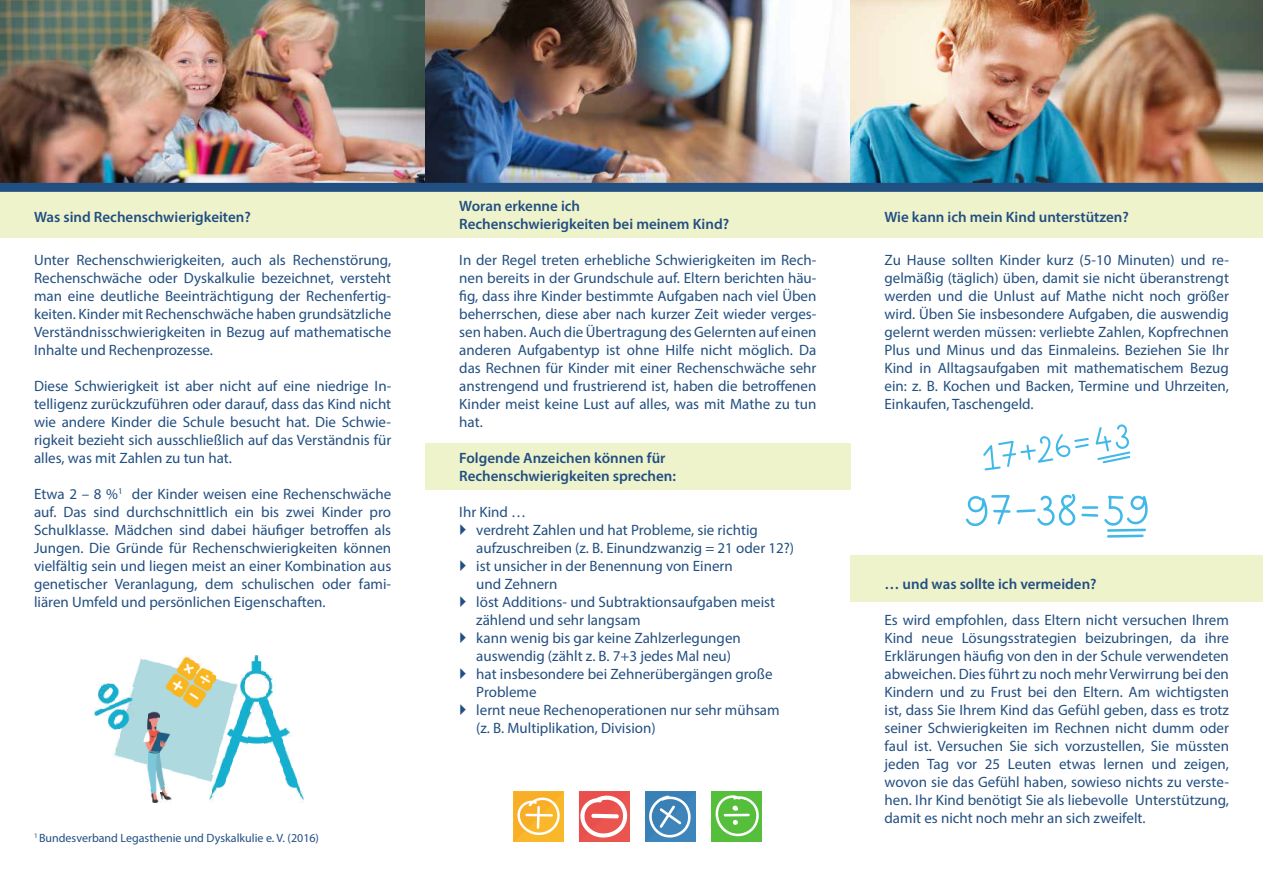
<style>
.page{position:relative;width:1263px;height:893px;background:#fff}
.page>*{position:absolute;margin:0;border:0;box-sizing:border-box;transform-origin:0 0}
.t1{font:15px/18px "Myriad Pro";color:#224f81;text-align:justify}
.t2{font:600 15px/18px "Myriad Pro";color:#224f81}
.t3{font:12px "Myriad Pro";color:#224f81}
</style>
<div class="page">
<div style="left:425px;top:443px;width:426px;height:47px;background:#eff3cc"></div>
<div style="left:850px;top:555px;width:413px;height:46px;background:#eff3cc"></div>
<div style="left:0;top:187px;width:1263px;height:51px;background:#eff3cc"></div>
<img style="left:0;top:0;width:1263px;height:183px">
<div style="left:0;top:183px;width:1263px;height:9px;background:#224f81"></div>
<img style="left:150px;top:661px;width:8px;height:141px">
<img style="left:157px;top:799px;width:14px;height:3px">
<img style="left:209px;top:788px;width:4px;height:13px">
<img style="left:299px;top:788px;width:4px;height:14px">
<img style="left:161px;top:785px;width:7px;height:14px">
<img style="left:213px;top:778px;width:4px;height:17px">
<img style="left:296px;top:778px;width:4px;height:17px">
<img style="left:157px;top:663px;width:4px;height:129px">
<img style="left:147px;top:659px;width:4px;height:129px">
<img style="left:216px;top:767px;width:11px;height:21px">
<img style="left:286px;top:767px;width:10px;height:21px">
<img style="left:161px;top:663px;width:3px;height:122px">
<img style="left:196px;top:670px;width:17px;height:111px">
<img style="left:227px;top:742px;width:3px;height:35px">
<img style="left:185px;top:670px;width:11px;height:108px">
<img style="left:282px;top:726px;width:4px;height:52px">
<img style="left:171px;top:666px;width:14px;height:108px">
<img style="left:213px;top:673px;width:4px;height:101px">
<img style="left:164px;top:664px;width:7px;height:107px">
<img style="left:230px;top:728px;width:4px;height:41px">
<img style="left:279px;top:729px;width:3px;height:38px">
<img style="left:133px;top:673px;width:14px;height:91px">
<img style="left:119px;top:733px;width:14px;height:27px">
<img style="left:216px;top:676px;width:4px;height:84px">
<img style="left:234px;top:722px;width:3px;height:36px">
<img style="left:275px;top:718px;width:4px;height:40px">
<svg style="left:112px;top:750px;width:7px;height:7px"></svg>
<svg style="left:220px;top:750px;width:7px;height:17px"></svg>
<svg style="left:286px;top:750px;width:7px;height:17px"></svg>
<img style="left:116px;top:738px;width:3px;height:12px">
<img style="left:220px;top:680px;width:3px;height:67px">
<img style="left:237px;top:711px;width:4px;height:39px">
<img style="left:272px;top:709px;width:3px;height:39px">
<img style="left:247px;top:736px;width:18px;height:8px">
<img style="left:241px;top:701px;width:7px;height:42px">
<svg style="left:265px;top:736px;width:7px;height:7px"></svg>
<img style="left:223px;top:681px;width:7px;height:55px">
<img style="left:269px;top:703px;width:3px;height:33px">
<img style="left:265px;top:691px;width:4px;height:39px">
<svg style="left:286px;top:727px;width:6px;height:9px"></svg>
<img style="left:247px;top:694px;width:4px;height:28px">
<img style="left:261px;top:694px;width:4px;height:26px">
<img style="left:95px;top:708px;width:7px;height:7px">
<img style="left:230px;top:683px;width:4px;height:27px">
<img style="left:251px;top:696px;width:4px;height:14px">
<img style="left:258px;top:697px;width:4px;height:15px">
<img style="left:98px;top:684px;width:4px;height:20px">
<svg style="left:254px;top:697px;width:4px;height:8px"></svg>
<img style="left:244px;top:673px;width:4px;height:28px">
<img style="left:234px;top:683px;width:3px;height:13px">
<img style="left:241px;top:675px;width:3px;height:22px">
<img style="left:268px;top:675px;width:4px;height:23px">
<svg style="left:272px;top:682px;width:2px;height:9px"></svg>
<svg style="left:102px;top:683px;width:31px;height:50px"></svg>
<img style="left:265px;top:671px;width:4px;height:13px">
<svg style="left:247px;top:669px;width:4px;height:11px"></svg>
<img style="left:251px;top:659px;width:11px;height:16px">
<svg style="left:261px;top:669px;width:4px;height:8px"></svg>
<img style="left:136px;top:659px;width:11px;height:14px">
<svg style="left:178px;top:656px;width:31px;height:14px"></svg>
<svg style="left:254px;top:656px;width:6px;height:3px"></svg>
<svg style="left:514px;top:792px;width:50px;height:50px;background:#f9bf4c"></svg>
<svg style="left:579px;top:792px;width:51px;height:50px"></svg>
<svg style="left:645px;top:792px;width:51px;height:50px;background:#5d98c4"></svg>
<svg style="left:712px;top:792px;width:50px;height:50px;background:#72c95c"></svg>
<svg style="left:983px;top:434px;width:106px;height:37px"></svg>
<svg style="left:1095px;top:424px;width:36px;height:39px"></svg>
<svg style="left:965px;top:493px;width:183px;height:45px"></svg>
<p class="t2" style="left:34px;top:207px;width:218px">Was sind Rechenschwierigkeiten?</p>
<p class="t1" style="left:34px;top:251px;width:359px">Unter Rechenschwierigkeiten, auch als Rechenstörung, Rechenschwäche oder Dyskalkulie bezeichnet, versteht man eine deutliche Beeinträchtigung der Rechenfertig&shy;keiten. Kinder mit Rechenschwäche haben grundsätzliche Verständnisschwierigkeiten in Bezug auf mathematische Inhalte und Rechenprozesse.</p>
<p class="t1" style="left:34px;top:377px;width:359px">Diese Schwierigkeit ist aber nicht auf eine niedrige In&shy;telligenz zurückzuführen oder darauf, dass das Kind nicht wie andere Kinder die Schule besucht hat. Die Schwie&shy;rigkeit bezieht sich ausschließlich auf das Verständnis für alles, was mit Zahlen zu tun hat.</p>
<p class="t1" style="left:34px;top:485px;width:359px">Etwa 2 – 8 %<sup>1</sup> der Kinder weisen eine Rechenschwäche auf. Das sind durchschnittlich ein bis zwei Kinder pro Schulklasse. Mädchen sind dabei häufiger betroffen als Jungen. Die Gründe für Rechenschwierigkeiten können vielfältig sein und liegen meist an einer Kombination aus genetischer Veranlagung, dem schulischen oder fami&shy;liären Umfeld und persönlichen Eigenschaften.</p>
<p class="t3" style="left:34px;top:831px;width:287px"><sup>1</sup> Bundesverband Legasthenie und Dyskalkulie e. V. (2016)</p>
<p class="t2" style="left:459px;top:197px;width:271px">Woran erkenne ich<br>Rechenschwierigkeiten bei meinem Kind?</p>
<p class="t1" style="left:459px;top:251px;width:359px">In der Regel treten erhebliche Schwierigkeiten im Rech&shy;nen bereits in der Grundschule auf. Eltern berichten häu&shy;fig, dass ihre Kinder bestimmte Aufgaben nach viel Üben beherrschen, diese aber nach kurzer Zeit wieder verges&shy;sen haben. Auch die Übertragung des Gelernten auf einen anderen Aufgabentyp ist ohne Hilfe nicht möglich. Da das Rechnen für Kinder mit einer Rechenschwäche sehr anstrengend und frustrierend ist, haben die betroffenen Kinder meist keine Lust auf alles, was mit Mathe zu tun hat.</p>
<p class="t2" style="left:459px;top:449px;width:218px">Folgende Anzeichen können für<br>Rechenschwierigkeiten sprechen:</p>
<p class="t1" style="left:459px;top:503px;width:68px">Ihr Kind …</p>
<p class="t1" style="left:476px;top:521px;width:319px">verdreht Zahlen und hat Probleme, sie richtig aufzuschreiben (z. B. Einundzwanzig = 21 oder 12?)</p>
<p class="t1" style="left:476px;top:557px;width:258px">ist unsicher in der Benennung von Einern und Zehnern</p>
<p class="t1" style="left:476px;top:593px;width:300px">löst Additions- und Subtraktionsaufgaben meist zählend und sehr langsam</p>
<p class="t1" style="left:476px;top:629px;width:266px">kann wenig bis gar keine Zahlzerlegungen auswendig (zählt z. B. 7+3 jedes Mal neu)</p>
<p class="t1" style="left:476px;top:665px;width:298px">hat insbesondere bei Zehnerübergängen große<br>Probleme</p>
<p class="t1" style="left:476px;top:701px;width:305px">lernt neue Rechenoperationen nur sehr mühsam (z. B. Multiplikation, Division)</p>
<p class="t2" style="left:884px;top:207px;width:246px">Wie kann ich mein Kind unterstützen?</p>
<p class="t1" style="left:884px;top:251px;width:346px">Zu Hause sollten Kinder kurz (5-10 Minuten) und re&shy;gelmäßig (täglich) üben, damit sie nicht überanstrengt werden und die Unlust auf Mathe nicht noch größer wird. Üben Sie insbesondere Aufgaben, die auswendig gelernt werden müssen: verliebte Zahlen, Kopfrechnen Plus und Minus und das Einmaleins. Beziehen Sie Ihr Kind in Alltagsaufgaben mit mathematischem Bezug ein: z. B. Kochen und Backen, Termine und Uhrzeiten, Einkaufen, Taschengeld.</p>
<p class="t2" style="left:884px;top:575px;width:214px">… und was sollte ich vermeiden?</p>
<p class="t1" style="left:884px;top:611px;width:346px">Es wird empfohlen, dass Eltern nicht versuchen Ihrem Kind neue Lösungsstrategien beizubringen, da ihre Erklärungen häufig von den in der Schule verwendeten abweichen. Dies führt zu noch mehr Verwirrung bei den Kindern und zu Frust bei den Eltern. Am wichtigsten ist, dass Sie Ihrem Kind das Gefühl geben, dass es trotz seiner Schwierigkeiten im Rechnen nicht dumm oder faul ist. Versuchen Sie sich vorzustellen, Sie müssten jeden Tag vor 25 Leuten etwas lernen und zeigen, wovon sie das Gefühl haben, sowieso nichts zu verste&shy;hen. Ihr Kind benötigt Sie als liebevolle Unterstützung, damit es nicht noch mehr an sich zweifelt.</p>
</div>
